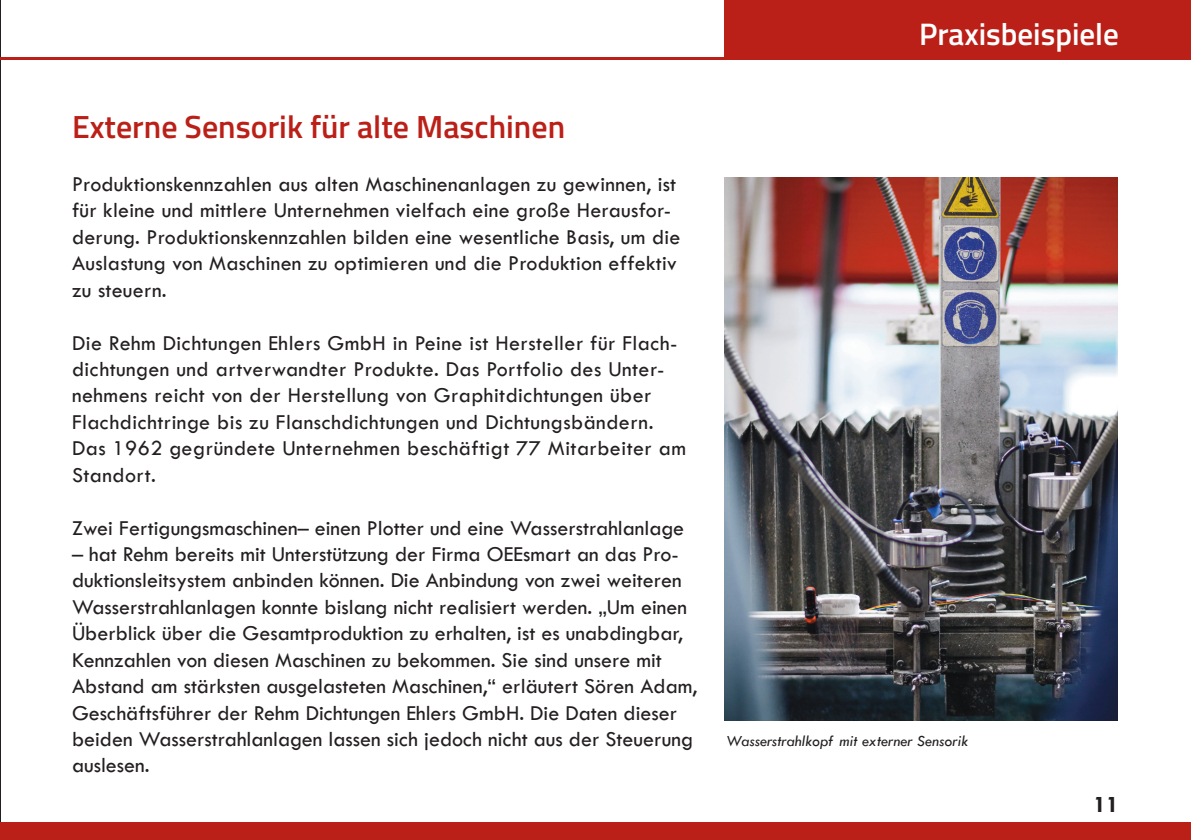
<style>
.page{position:relative;width:1191px;height:840px;background:#fff}
.page>*{position:absolute;margin:0;border:0;box-sizing:border-box;transform-origin:0 0}
.t1{font:600 32px "Titillium Web";color:#bb2018}
.t2{font:600 31px "Titillium Web";color:#fff}
.t3{font:700 24px "Tw Cen";color:#231f20}
.t4{font:22px/26.4px "Tw Cen";color:#231f20}
.t5{font:22px/26.4px "Tw Cen";letter-spacing:.02em;color:#231f20}
.t6{font:italic 16px "Tw Cen";color:#231f20}
</style>
<div class="page">
<hr style="left:0;top:0;width:1px;height:839px;background:#231f20">
<div style="left:0;top:822px;width:1191px;height:17px;background:#bb2018"></div>
<div style="left:724px;top:0;width:467px;height:58px;background:#bb2018"></div>
<img style="left:724px;top:178px;width:393px;height:542px">
<hr style="left:0;top:57px;width:1191px;height:3px;background:#bb2018">
<h1 class="t1" style="left:72px;top:103px;width:494px">Externe Sensorik für alte Maschinen</h1>
<p class="t4" style="left:72px;top:171px;width:610px">Produktionskennzahlen aus alten Maschinenanlagen zu gewinnen, ist für kleine und mittlere Unternehmen vielfach eine große Herausfor&shy;derung. Produktionskennzahlen bilden eine wesentliche Basis, um die Auslastung von Maschinen zu optimieren und die Produktion effektiv zu steuern.</p>
<p class="t5" style="left:72px;top:329px;width:615px">Die Rehm Dichtungen Ehlers GmbH in Peine ist Hersteller für Flach&shy;dichtungen und artverwandter Produkte. Das Portfolio des Unter&shy;nehmens reicht von der Herstellung von Graphitdichtungen über Flachdichtringe bis zu Flanschdichtungen und Dichtungsbändern.<br>Das 1962 gegründete Unternehmen beschäftigt 77 Mitarbeiter am Standort.</p>
<p class="t4" style="left:72px;top:514px;width:613px">Zwei Fertigungsmaschinen– einen Plotter und eine Wasserstrahlanlage</p>
<p class="t4" style="left:72px;top:540px;width:627px">– hat Rehm bereits mit Unterstützung der Firma OEEsmart an das Pro&shy;duktionsleitsystem anbinden können. Die Anbindung von zwei weiteren Wasserstrahlanlagen konnte bislang nicht realisiert werden. „Um einen Überblick über die Gesamtproduktion zu erhalten, ist es unabdingbar, Kennzahlen von diesen Maschinen zu bekommen. Sie sind unsere mit Abstand am stärksten ausgelasteten Maschinen,“ erläutert Sören Adam, Geschäftsführer der Rehm Dichtungen Ehlers GmbH. Die Daten dieser beiden Wasserstrahlanlagen lassen sich jedoch nicht aus der Steuerung auslesen.</p>
<h2 class="t2" style="left:919px;top:11px;width:201px">Praxisbeispiele</h2>
<p class="t6" style="left:726px;top:731px;width:244px">Wasserstrahlkopf mit externer Sensorik</p>
<p class="t3" style="left:1093px;top:789px;width:27px">11</p>
</div>
